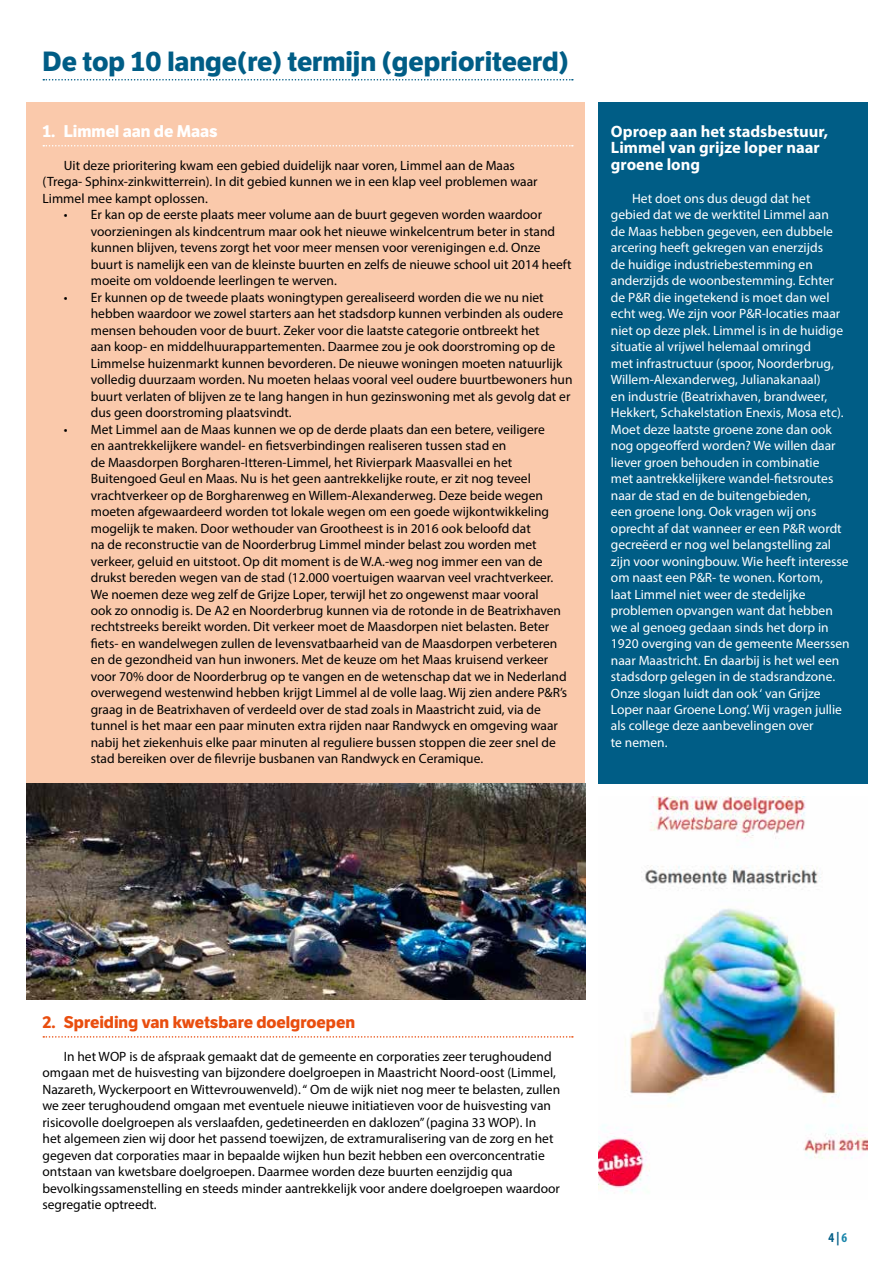
<style>
.page{position:relative;width:893px;height:1263px;background:#fff}
.page>*{position:absolute;margin:0;border:0;box-sizing:border-box;transform-origin:0 0}
.t1{font:700 27px "LFT Etica";color:#005d86}
.t2{font:700 16.5px/16.5px "Myriad Pro";color:#fff}
.t3{font:700 16.5px "LFT Etica";color:#e94e0f}
.t4{font:700 16.5px "LFT Etica";color:#fff}
.t5{font:13.5px/16.5px "Myriad Pro";color:#000}
.t6{font:13.5px/16.5px "Myriad Pro";color:#fff}
.t7{font:700 condensed 13.5px "Myriad Pro";color:#005d86}
.s1{color:#1a86ab}
</style>
<div class="page">
<div style="left:27px;top:102px;width:558px;height:694px;background:#fac9ab"></div>
<img style="left:27px;top:783px;width:558px;height:216px">
<img style="left:598px;top:796px;width:269px;height:396px">
<svg style="left:43px;top:79px;width:530px;height:2px"></svg>
<svg style="left:43px;top:145px;width:530px;height:2px"></svg>
<div style="left:598px;top:102px;width:269px;height:681px;background:#005d86"></div>
<svg style="left:43px;top:1036px;width:530px;height:2px"></svg>
<h1 class="t1" style="left:43px;top:44px;width:528px">De top 10 lange(re) termijn (geprioriteerd)</h1>
<p class="t4" style="left:43px;top:121px;width:177px">1. Limmel aan de Maas</p>
<p class="t5" style="left:43px;top:157px;width:497px;text-indent:21px">Uit deze prioritering kwam een gebied duidelijk naar voren, Limmel aan de Maas (Trega- Sphinx-zinkwitterrein). In dit gebied kunnen we in een klap veel problemen waar<br>Limmel mee kampt oplossen.</p>
<p class="t5" style="left:91px;top:206px;width:482px;text-indent:-27px">• Er kan op de eerste plaats meer volume aan de buurt gegeven worden waardoor voorzieningen als kindcentrum maar ook het nieuwe winkelcentrum beter in stand kunnen blijven, tevens zorgt het voor meer mensen voor verenigingen e.d. Onze buurt is namelijk een van de kleinste buurten en zelfs de nieuwe school uit 2014 heeft moeite om voldoende leerlingen te werven.</p>
<p class="t5" style="left:91px;top:288px;width:483px;text-indent:-27px">• Er kunnen op de tweede plaats woningtypen gerealiseerd worden die we nu niet hebben waardoor we zowel starters aan het stadsdorp kunnen verbinden als oudere mensen behouden voor de buurt. Zeker voor die laatste categorie ontbreekt het<br>aan koop- en middelhuurappartementen. Daarmee zou je ook doorstroming op de Limmelse huizenmarkt kunnen bevorderen. De nieuwe woningen moeten natuurlijk volledig duurzaam worden. Nu moeten helaas vooral veel oudere buurtbewoners hun buurt verlaten of blijven ze te lang hangen in hun gezinswoning met als gevolg dat er dus geen doorstroming plaatsvindt.</p>
<p class="t5" style="left:91px;top:420px;width:478px;text-indent:-27px">• Met Limmel aan de Maas kunnen we op de derde plaats dan een betere, veiligere<br>en aantrekkelijkere wandel- en fietsverbindingen realiseren tussen stad en<br>de Maasdorpen Borgharen-Itteren-Limmel, het Rivierpark Maasvallei en het Buitengoed Geul en Maas. Nu is het geen aantrekkelijke route, er zit nog teveel vrachtverkeer op de Borgharenweg en Willem-Alexanderweg. Deze beide wegen moeten afgewaardeerd worden tot lokale wegen om een goede wijkontwikkeling mogelijk te maken. Door wethouder van Grootheest is in 2016 ook beloofd dat<br>na de reconstructie van de Noorderbrug Limmel minder belast zou worden met verkeer, geluid en uitstoot. Op dit moment is de W.A.-weg nog immer een van de drukst bereden wegen van de stad (12.000 voertuigen waarvan veel vrachtverkeer.<br>We noemen deze weg zelf de Grijze Loper, terwijl het zo ongewenst maar vooral<br>ook zo onnodig is. De A2 en Noorderbrug kunnen via de rotonde in de Beatrixhaven rechtstreeks bereikt worden. Dit verkeer moet de Maasdorpen niet belasten. Beter fiets- en wandelwegen zullen de levensvatbaarheid van de Maasdorpen verbeteren en de gezondheid van hun inwoners. Met de keuze om het Maas kruisend verkeer voor 70% door de Noorderbrug op te vangen en de wetenschap dat we in Nederland overwegend westenwind hebben krijgt Limmel al de volle laag. Wij zien andere P&amp;R’s graag in de Beatrixhaven of verdeeld over de stad zoals in Maastricht zuid, via de tunnel is het maar een paar minuten extra rijden naar Randwyck en omgeving waar nabij het ziekenhuis elke paar minuten al reguliere bussen stoppen die zeer snel de stad bereiken over de filevrije busbanen van Randwyck en Ceramique.</p>
<p class="t2" style="left:611px;top:122px;width:219px">Oproep aan het stadsbestuur,<br>Limmel van grijze loper naar groene long</p>
<p class="t6" style="left:611px;top:190px;width:240px;text-indent:21px">Het doet ons dus deugd dat het gebied dat we de werktitel Limmel aan<br>de Maas hebben gegeven, een dubbele arcering heeft gekregen van enerzijds<br>de huidige industriebestemming en anderzijds de woonbestemming. Echter de P&amp;R die ingetekend is moet dan wel echt weg. We zijn voor P&amp;R-locaties maar niet op deze plek. Limmel is in de huidige situatie al vrijwel helemaal omringd<br>met infrastructuur (spoor, Noorderbrug, Willem-Alexanderweg, Julianakanaal)<br>en industrie (Beatrixhaven, brandweer, Hekkert, Schakelstation Enexis, Mosa etc).<br>Moet deze laatste groene zone dan ook nog opgeofferd worden? We willen daar liever groen behouden in combinatie<br>met aantrekkelijkere wandel-fietsroutes naar de stad en de buitengebieden,<br>een groene long. Ook vragen wij ons oprecht af dat wanneer er een P&amp;R wordt gecreëerd er nog wel belangstelling zal zijn voor woningbouw. Wie heeft interesse om naast een P&amp;R- te wonen. Kortom,<br>laat Limmel niet weer de stedelijke problemen opvangen want dat hebben we al genoeg gedaan sinds het dorp in 1920 overging van de gemeente Meerssen naar Maastricht. En daarbij is het wel een stadsdorp gelegen in de stadsrandzone.<br>Onze slogan luidt dan ook ‘ van Grijze Loper naar Groene Long’. Wij vragen jullie als college deze aanbevelingen over<br>te nemen.</p>
<p class="t3" style="left:43px;top:1012px;width:314px">2. Spreiding van kwetsbare doelgroepen</p>
<p class="t5" style="left:43px;top:1048px;width:519px;text-indent:21px">In het WOP is de afspraak gemaakt dat de gemeente en corporaties zeer terughoudend omgaan met de huisvesting van bijzondere doelgroepen in Maastricht Noord-oost (Limmel, Nazareth, Wyckerpoort en Wittevrouwenveld). “ Om de wijk niet nog meer te belasten, zullen we zeer terughoudend omgaan met eventuele nieuwe initiatieven voor de huisvesting van risicovolle doelgroepen als verslaafden, gedetineerden en daklozen” (pagina 33 WOP). In<br>het algemeen zien wij door het passend toewijzen, de extramuralisering van de zorg en het gegeven dat corporaties maar in bepaalde wijken hun bezit hebben een overconcentratie ontstaan van kwetsbare doelgroepen. Daarmee worden deze buurten eenzijdig qua bevolkingssamenstelling en steeds minder aantrekkelijk voor andere doelgroepen waardoor segregatie optreedt.</p>
<p class="t7" style="left:828px;top:1229px;width:20px">4 | <span class="s1">6</span></p>
</div>
